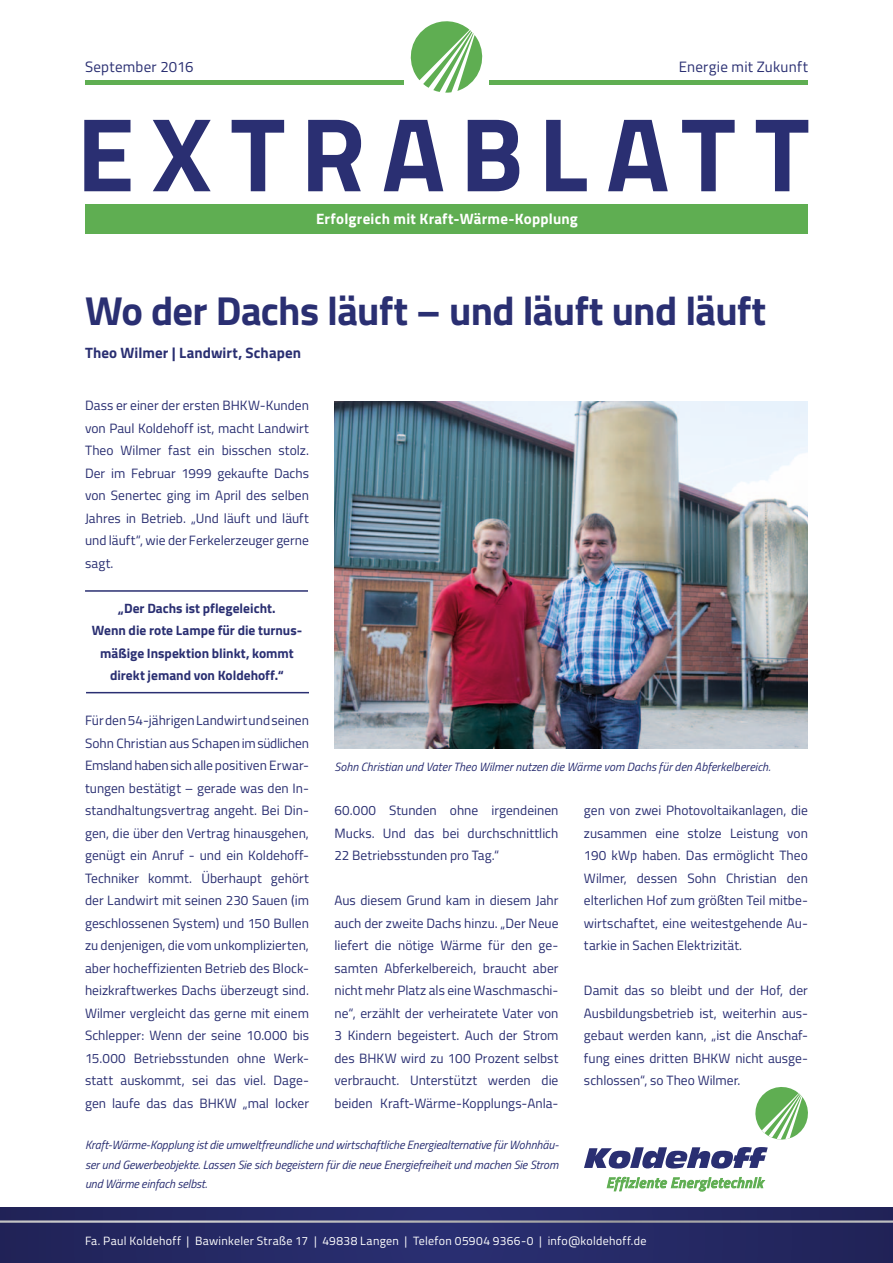
<style>
.page{position:relative;width:893px;height:1263px;background:#fff}
.page>*{position:absolute;margin:0;border:0;box-sizing:border-box;transform-origin:0 0}
.t1{font:700 105px "Titillium Web";letter-spacing:.155em;color:#2a2f72}
.t2{font:700 40.5px "Titillium Web";letter-spacing:-.02em;color:#2a2f72}
.t3{font:700 15px "Titillium Web";letter-spacing:.015em;color:#fff}
.t4{font:15px "Titillium Web";letter-spacing:.015em;color:#2a2f72}
.t5{font:700 15px "Titillium Web";letter-spacing:.005em;color:#2a2f72}
.t6{font:13.5px/22.5px "Titillium Web";color:#2a2f72;text-align:justify}
.t7{font:700 13.5px/22.5px "Titillium Web";color:#2a2f72;text-align:center}
.t8{font:italic 12px/19.5px "Titillium Web";letter-spacing:-.005em;color:#2a2f72;text-align:justify}
.t9{font:12px "Titillium Web";letter-spacing:.025em;color:#fff}
</style>
<div class="page">
<svg style="left:410px;top:21px;width:73px;height:72px"></svg>
<div style="left:0;top:1208px;width:893px;height:55px;background:linear-gradient(to right,#252965,#252965)"></div>
<div style="left:85px;top:204px;width:723px;height:30px;background:#5fae52"></div>
<hr style="left:85px;top:80px;width:319px;height:4px;background:#5fae52">
<hr style="left:489px;top:80px;width:319px;height:4px;background:#5fae52">
<img style="left:334px;top:402px;width:474px;height:346px">
<hr style="left:85px;top:590px;width:223px;height:2px;background:#2a2f72">
<hr style="left:86px;top:692px;width:223px;height:1px;background:#2a2f72">
<hr style="left:0;top:1220px;width:893px;height:3px;background:#fff">
<svg style="left:607px;top:1177px;width:158px;height:15px"></svg>
<svg style="left:584px;top:1087px;width:224px;height:81px"></svg>
<p class="t4" style="left:85px;top:56px;width:110px">September 2016</p>
<p class="t4" style="left:679px;top:56px;width:131px">Energie mit Zukunft</p>
<h1 class="t1" style="left:77px;top:74px;width:735px">EXTRABLATT</h1>
<p class="t3" style="left:316px;top:208px;width:263px">Erfolgreich mit Kraft-Wärme-Kopplung</p>
<h2 class="t2" style="left:85px;top:280px;width:683px">Wo der Dachs läuft – und läuft und läuft</h2>
<p class="t5" style="left:85px;top:341px;width:218px">Theo Wilmer | Landwirt, Schapen</p>
<p class="t6" style="left:85px;top:394px;width:225px">Dass er einer der ersten BHKW-Kunden von Paul Koldehoff ist, macht Landwirt Theo Wilmer fast ein bisschen stolz.<br>Der im Februar 1999 gekaufte Dachs von Senertec ging im April des selben Jahres in Betrieb. „Und läuft und läuft und läuft“, wie der Ferkelerzeuger gerne sagt.</p>
<p class="t7" style="left:92px;top:596px;width:212px">„Der Dachs ist pflegeleicht.<br>Wenn die rote Lampe für die turnus&shy;mäßige Inspektion blinkt, kommt direkt jemand von Koldehoff.“</p>
<p class="t6" style="left:85px;top:709px;width:225px">Für den 54-jährigen Landwirt und seinen Sohn Christian aus Schapen im südlichen Emsland haben sich alle positiven Erwar&shy;tungen bestätigt – gerade was den In&shy;standhaltungsvertrag angeht. Bei Din&shy;gen, die über den Vertrag hinausgehen, genügt ein Anruf - und ein Koldehoff-Techniker kommt. Überhaupt gehört der Landwirt mit seinen 230 Sauen (im geschlossenen System) und 150 Bullen zu denjenigen, die vom unkomplizierten, aber hocheffizienten Betrieb des Block&shy;heizkraftwerkes Dachs überzeugt sind.<br>Wilmer vergleicht das gerne mit einem Schlepper: Wenn der seine 10.000 bis 15.000 Betriebsstunden ohne Werk&shy;statt auskommt, sei das viel. Dage&shy;gen laufe das das BHKW „mal locker</p>
<p class="t8" style="left:334px;top:756px;width:437px">Sohn Christian und Vater Theo Wilmer nutzen die Wärme vom Dachs für den Abferkelbereich.</p>
<p class="t6" style="left:334px;top:799px;width:225px">60.000 Stunden ohne irgendeinen Mucks. Und das bei durchschnittlich 22 Betriebsstunden pro Tag.“</p>
<p class="t6" style="left:334px;top:889px;width:225px">Aus diesem Grund kam in diesem Jahr auch der zweite Dachs hinzu. „Der Neue liefert die nötige Wärme für den ge&shy;samten Abferkelbereich, braucht aber nicht mehr Platz als eine Waschmaschi&shy;ne“, erzählt der verheiratete Vater von 3 Kindern begeistert. Auch der Strom des BHKW wird zu 100 Prozent selbst verbraucht. Unterstützt werden die beiden Kraft-Wärme-Kopplungs-Anla-</p>
<p class="t6" style="left:584px;top:799px;width:225px;text-align:left">gen von zwei Photovoltaikanlagen, die zusammen eine stolze Leistung von 190 kWp haben. Das ermöglicht Theo Wilmer, dessen Sohn Christian den elterlichen Hof zum größten Teil mitbe&shy;wirtschaftet, eine weitestgehende Au&shy;tarkie in Sachen Elektrizität.</p>
<p class="t6" style="left:584px;top:979px;width:225px">Damit das so bleibt und der Hof, der Ausbildungsbetrieb ist, weiterhin aus&shy;gebaut werden kann, „ist die Anschaf&shy;fung eines dritten BHKW nicht ausge&shy;schlossen“, so Theo Wilmer.</p>
<p class="t8" style="left:85px;top:1134px;width:475px">Kraft-Wärme-Kopplung ist die umweltfreundliche und wirtschaftliche Energiealternative für Wohnhäu&shy;ser und Gewerbeobjekte. Lassen Sie sich begeistern für die neue Energiefreiheit und machen Sie Strom und Wärme einfach selbst.</p>
<p class="t9" style="left:85px;top:1232px;width:563px">Fa. Paul Koldehoff | Bawinkeler Straße 17 | 49838 Langen | Telefon 05904 9366-0 | info@koldehoff.de</p>
</div>
